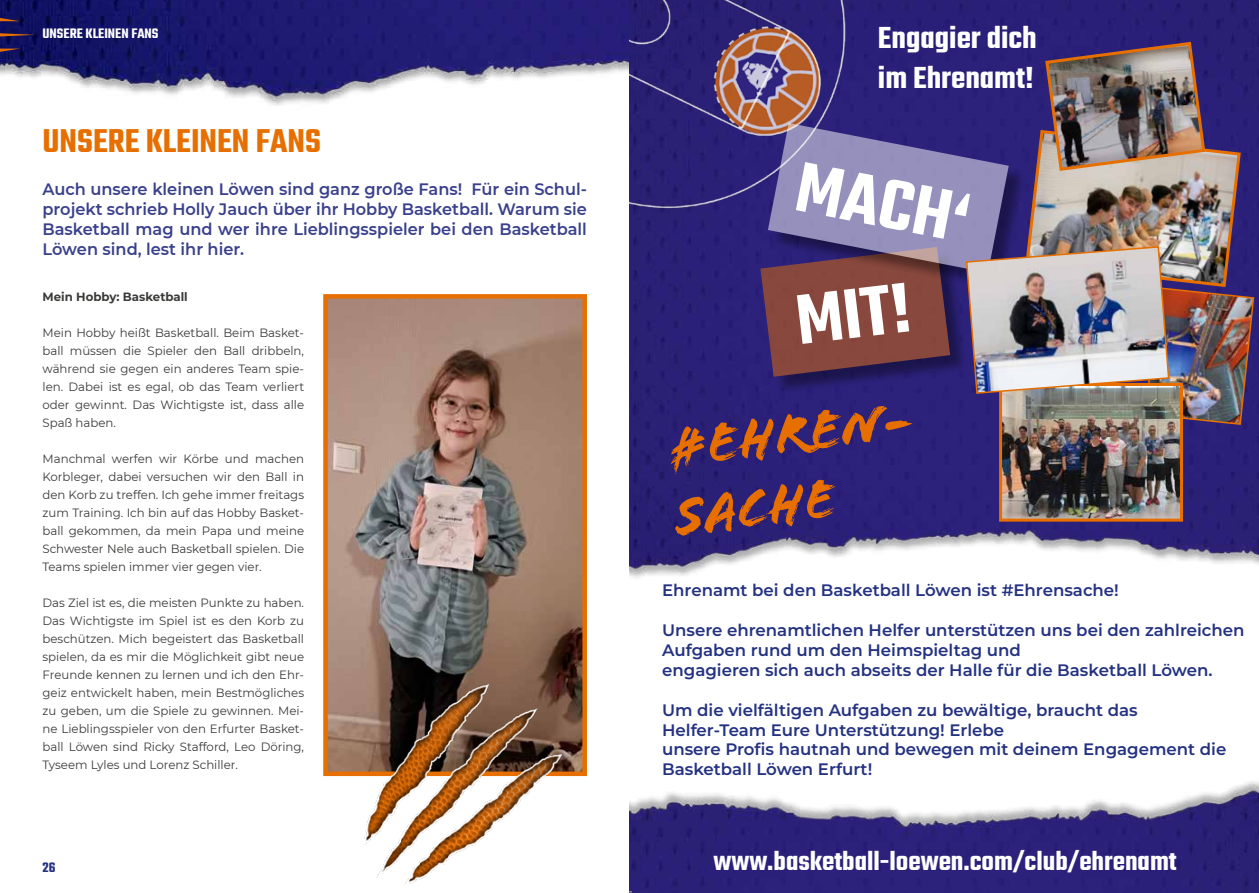
<style>
.page{position:relative;width:1259px;height:893px;background:#fff}
.page>*{position:absolute;margin:0;border:0;box-sizing:border-box;transform-origin:0 0}
.t1{font:600 76.8px "Teko";color:#fff}
.t2{font:57.3px/68.7px "Flood Std";color:#e66f00}
.t3{font:600 36px "Teko";color:#e66f00}
.t4{font:600 33.15px/39.8px "Teko";color:#fff}
.t5{font:600 28.65px "Teko";color:#fff}
.t6{font:100 16.65px/20px "Montserrat";color:#243282}
.t7{font:600 16.5px/19.8px "Montserrat";color:#3a418c;text-align:justify}
.t8{font:600 15px "Teko";color:#fff}
.t9{font:600 15px "Teko";color:#243282}
.t10{font:12px/18px "Montserrat";color:#3a3a39;text-align:justify}
.t11{font:700 12px "Montserrat";color:#3a3a39}
</style>
<div class="page">
<img style="left:0;top:0;width:629px;height:106px">
<svg style="left:0;top:15px;width:20px;height:6px"></svg>
<svg style="left:0;top:49px;width:20px;height:6px"></svg>
<svg style="left:0;top:32px;width:35px;height:6px"></svg>
<img style="left:328px;top:299px;width:254px;height:472px">
<div style="left:323px;top:294px;width:264px;height:482px;border:4px solid #e66f00"></div>
<img style="left:364px;top:685px;width:197px;height:198px">
<img style="left:629px;top:0;width:630px;height:578px">
<img style="left:629px;top:0;width:229px;height:217px">
<img style="left:1003px;top:426px;width:176px;height:92px">
<div style="left:999px;top:383px;width:184px;height:139px;border:3px solid #e66f00"></div>
<img style="left:760px;top:32px;width:499px;height:394px">
<img style="left:629px;top:781px;width:630px;height:112px">
<p class="t8" style="left:43px;top:24px;width:117px">UNSERE KLEINEN FANS</p>
<h3 class="t3" style="left:43px;top:119px;width:280px">UNSERE KLEINEN FANS</h3>
<h3 class="t7" style="left:43px;top:179px;width:546px">Auch unsere kleinen Löwen sind ganz große Fans! Für ein Schul&shy;projekt schrieb Holly Jauch über ihr Hobby Basketball. Warum sie Basketball mag und wer ihre Lieblingsspieler bei den Basketball Löwen sind, lest ihr hier.</h3>
<p class="t11" style="left:43px;top:288px;width:147px">Mein Hobby: Basketball</p>
<p class="t10" style="left:43px;top:323px;width:263px">Mein Hobby heißt Basketball. Beim Basket&shy;ball müssen die Spieler den Ball dribbeln, während sie gegen ein anderes Team spie&shy;len. Dabei ist es egal, ob das Team verliert oder gewinnt. Das Wichtigste ist, dass alle Spaß haben.</p>
<p class="t10" style="left:43px;top:449px;width:263px">Manchmal werfen wir Körbe und machen Korbleger, dabei versuchen wir den Ball in den Korb zu treffen. Ich gehe immer freitags zum Training. Ich bin auf das Hobby Basket&shy;ball gekommen, da mein Papa und meine Schwester Nele auch Basketball spielen. Die Teams spielen immer vier gegen vier.</p>
<p class="t10" style="left:43px;top:593px;width:263px">Das Ziel ist es, die meisten Punkte zu haben.<br>Das Wichtigste im Spiel ist es den Korb zu beschützen. Mich begeistert das Basketball spielen, da es mir die Möglichkeit gibt neue Freunde kennen zu lernen und ich den Ehr&shy;geiz entwickelt haben, mein Bestmögliches zu geben, um die Spiele zu gewinnen. Mei&shy;ne Lieblingsspieler von den Erfurter Basket&shy;ball Löwen sind Ricky Stafford, Leo Döring, Tyseem Lyles und Lorenz Schiller.</p>
<p class="t9" style="left:43px;top:858px;width:14px">26</p>
<h3 class="t4" style="left:878px;top:20px;width:160px">Engagier dich im Ehrenamt!</h3>
<h1 class="t1" style="left:806px;top:140px;width:176px;rotate:11deg">MACH‘</h1>
<h1 class="t1" style="left:790px;top:274px;width:117px;rotate:-7deg">MIT!</h1>
<h2 class="t2" style="left:663px;top:415px;width:248px;rotate:-7deg">#EHREN-<br>SACHE</h2>
<h3 class="t6" style="left:662px;top:580px;width:458px">Ehrenamt bei den Basketball Löwen ist #Ehrensache!</h3>
<h3 class="t6" style="left:662px;top:620px;width:584px">Unsere ehrenamtlichen Helfer unterstützen uns bei den zahlreichen<br>Aufgaben rund um den Heimspieltag und<br>engagieren sich auch abseits der Halle für die Basketball Löwen.</h3>
<h3 class="t6" style="left:662px;top:699px;width:566px">Um die vielfältigen Aufgaben zu bewältige, braucht das Helfer-Team Eure Unterstützung! Erlebe<br>unsere Profis hautnah und bewegen mit deinem Engagement die Basketball Löwen Erfurt!</h3>
<h3 class="t5" style="left:713px;top:843px;width:465px">www.basketball-loewen.com/club/ehrenamt</h3>
</div>
